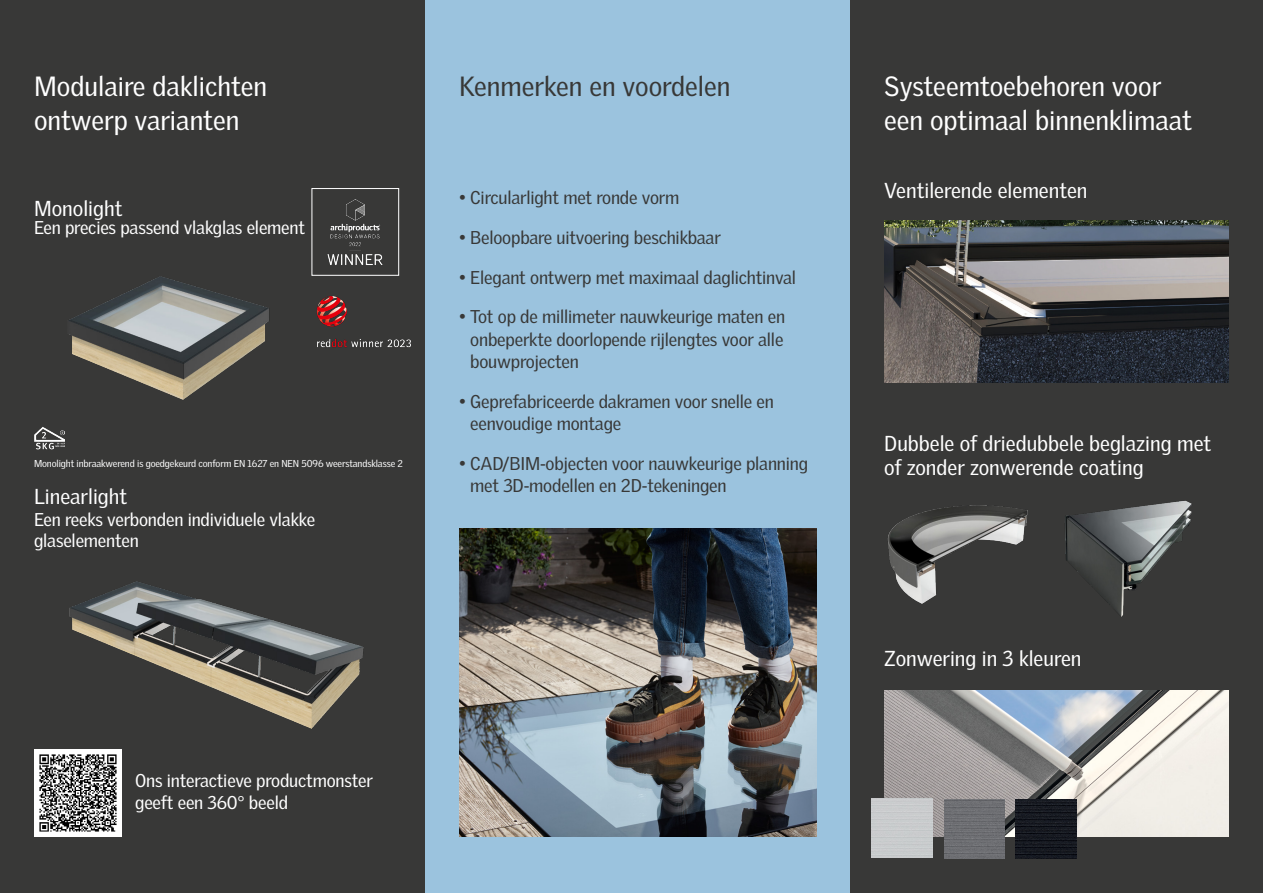
<style>
.page{position:relative;width:1263px;height:893px;background:#fff}
.page>*{position:absolute;margin:0;border:0;box-sizing:border-box;transform-origin:0 0}
.t1{font:27px/33.6px "Velux Gothic";color:#fff}
.t2{font:27px "Velux Gothic";color:#383837}
.t3{font:21px/24px "Velux Gothic";color:#fff}
.t4{font:18px/22.5px "Velux Gothic";letter-spacing:-.01em;color:#383837}
.t5{font:18px/21px "Velux Gothic";letter-spacing:-.01em;color:#fff}
.t6{font:9.75px "Velux Gothic";letter-spacing:-.01em;color:#fff}
</style>
<div class="page">
<div style="left:0;top:0;width:425px;height:893px;background:#383837"></div>
<img style="left:69px;top:233px;width:297px;height:167px">
<img style="left:69px;top:581px;width:295px;height:148px">
<div style="left:425px;top:0;width:425px;height:893px;background:#9bc3de"></div>
<div style="left:850px;top:0;width:413px;height:893px;background:#383837"></div>
<img style="left:884px;top:221px;width:345px;height:162px">
<img style="left:884px;top:691px;width:345px;height:145px">
<img style="left:887px;top:505px;width:141px;height:99px">
<img style="left:1065px;top:500px;width:127px;height:117px">
<img style="left:944px;top:799px;width:60px;height:60px">
<div style="left:872px;top:798px;width:60px;height:59px;background:#c9cccd"></div>
<img style="left:1016px;top:799px;width:60px;height:60px">
<img style="left:459px;top:529px;width:357px;height:307px">
<img style="left:314px;top:199px;width:69px;height:74px">
<div style="left:312px;top:188px;width:87px;height:87px;border:1px solid #fff"></div>
<img style="left:34px;top:749px;width:87px;height:87px">
<img style="left:34px;top:427px;width:31px;height:23px">
<img style="left:312px;top:291px;width:99px;height:61px">
<h1 class="t1" style="left:34px;top:69px;width:235px">Modulaire daklichten ontwerp varianten</h1>
<h1 class="t2" style="left:459px;top:70px;width:273px">Kenmerken en voordelen</h1>
<h1 class="t1" style="left:884px;top:69px;width:309px">Systeemtoebehoren voor een optimaal binnenklimaat</h1>
<p class="t3" style="left:34px;top:196px;width:90px">Monolight</p>
<p class="t5" style="left:34px;top:217px;width:273px">Een precies passend vlakglas element</p>
<p class="t6" style="left:34px;top:458px;width:370px">Monolight inbraakwerend is goedgekeurd conform EN 1627 en NEN 5096 weerstandsklasse 2</p>
<p class="t3" style="left:34px;top:484px;width:95px">Linearlight</p>
<p class="t5" style="left:34px;top:509px;width:283px">Een reeks verbonden individuele vlakke glaselementen</p>
<p class="t4" style="left:459px;top:186px;width:222px">• Circularlight met ronde vorm</p>
<p class="t4" style="left:459px;top:226px;width:263px">• Beloopbare uitvoering beschikbaar</p>
<p class="t4" style="left:459px;top:265px;width:338px">• Elegant ontwerp met maximaal daglichtinval</p>
<p class="t4" style="left:470px;top:305px;width:316px;text-align:justify;text-indent:-11px">• Tot op de millimeter nauwkeurige maten en onbeperkte doorlopende rijlengtes voor alle bouwprojecten</p>
<p class="t4" style="left:470px;top:389px;width:305px;text-indent:-11px">• Geprefabriceerde dakramen voor snelle en eenvoudige montage</p>
<p class="t4" style="left:470px;top:452px;width:339px;text-indent:-11px">• CAD/BIM-objecten voor nauwkeurige planning met 3D-modellen en 2D-tekeningen</p>
<p class="t5" style="left:135px;top:768px;width:239px;line-height:22.5px">Ons interactieve productmonster geeft een 360° beeld</p>
<p class="t3" style="left:884px;top:178px;width:205px">Ventilerende elementen</p>
<p class="t3" style="left:884px;top:431px;width:328px">Dubbele of driedubbele beglazing met of zonder zonwerende coating</p>
<p class="t3" style="left:884px;top:646px;width:199px">Zonwering in 3 kleuren</p>
</div>
